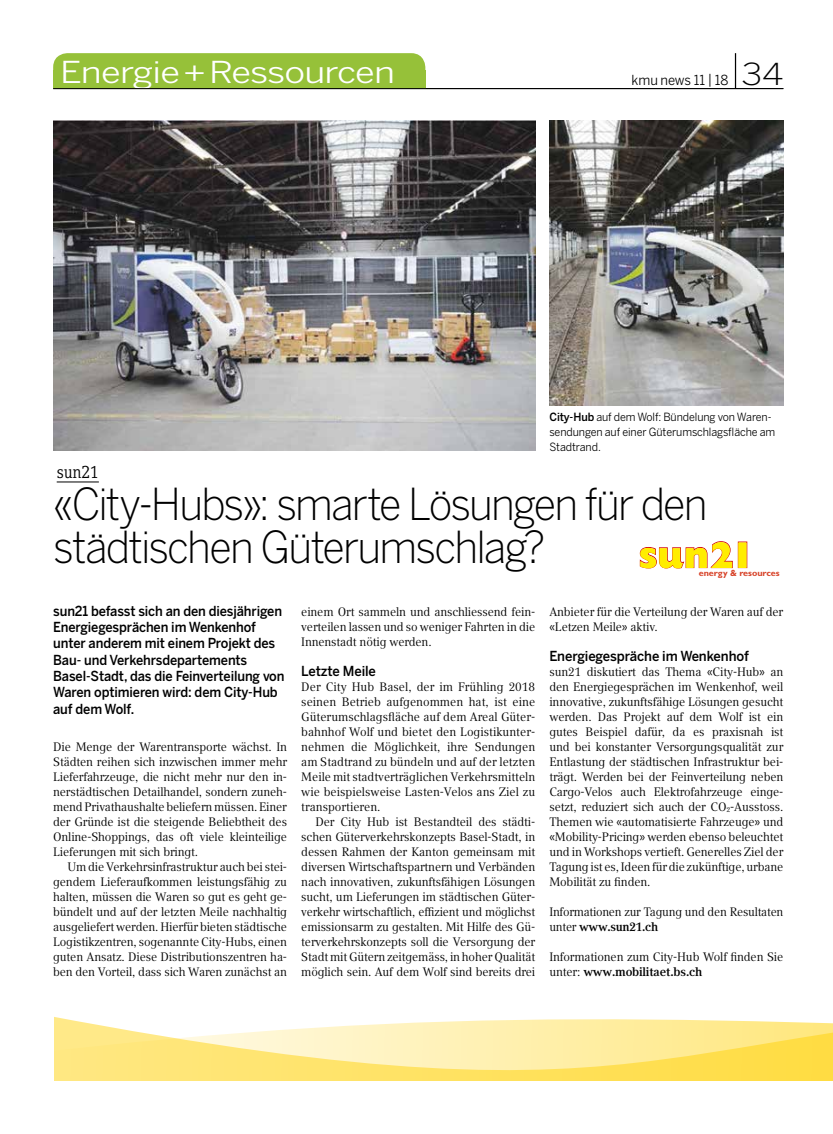
<style>
.page{position:relative;width:833px;height:1134px;background:#fff}
.page>*{position:absolute;margin:0;border:0;box-sizing:border-box;transform-origin:0 0}
.t1{font:300 43.75px/42.5px "Benton Sans";letter-spacing:-.045em;color:#000;scale:.95 1}
.t2{font:800 37.5px "Gill Sans";color:#ffed00}
.t3{font:30px "Benton Sans";letter-spacing:-.03em;color:#fff;scale:1.2 1}
.t4{font:17.5px "Compatil Letter LT Pro";letter-spacing:-.01em;color:#000;scale:.9 1}
.t5{font:500 13.75px/16.2px "Benton Sans";letter-spacing:-.01em;color:#000;scale:.93 1}
.t6{font:500 13.75px "Benton Sans";letter-spacing:-.01em;color:#000;scale:.95 1}
.t7{font:13.75px "Benton Sans";letter-spacing:-.005em;color:#000;scale:.95 1}
.t8{font:12.25px/15px "Compatil Text LT Pro";letter-spacing:-.01em;color:#000;text-align:justify}
.t9{font:11.25px/15px "Benton Sans";letter-spacing:-.01em;color:#000;scale:.95 1}
.t10{font:700 9px "Gill Sans";color:#d74228}
.s1{font-weight:300;font-size:30px}
.s2{font-weight:500}
.s3{font-weight:700}
</style>
<div class="page">
<hr style="left:735px;top:53px;width:1px;height:36px;background:#000">
<svg style="left:54px;top:1017px;width:779px;height:64px;background:#ffeb97"></svg>
<svg style="left:640px;top:541px;width:93px;height:27px"></svg>
<div style="left:738px;top:542px;width:9px;height:26px;border:1px solid #d1010e"></div>
<hr style="left:57px;top:481px;width:42px;height:1px;background:#000">
<img style="left:53px;top:121px;width:482px;height:330px">
<img style="left:549px;top:121px;width:234px;height:285px">
<div style="left:53px;top:53px;width:372px;height:36px;background:#96c139;border-radius:14px"></div>
<div style="left:53px;top:70px;width:372px;height:19px;background:#96c139"></div>
<hr style="left:53px;top:88px;width:730px;height:1px;background:#000">
<h3 class="t3" style="left:60px;top:55px;width:280px">Energie+Ressourcen</h3>
<p class="t7" style="left:631px;top:72px;width:161px">kmu news 11 | 18 <span class="s1">34</span></p>
<p class="t9" style="left:549px;top:409px;width:239px"><span class="s2">City-Hub</span> auf dem Wolf: Bündelung von Waren&shy;sendungen auf einer Güterumschlagsfläche am<br>Stadtrand.</p>
<h3 class="t4" style="left:57px;top:462px;width:48px">sun21</h3>
<h1 class="t1" style="left:53px;top:484px;width:690px">«City-Hubs»: smarte Lösungen für den städtischen Güterumschlag?</h1>
<p class="t5" style="left:53px;top:603px;width:250px">sun21 befasst sich an den diesjährigen<br>Energiegesprächen im Wenkenhof unter anderem mit einem Projekt des<br>Bau- und Verkehrsdepartements<br>Basel-Stadt, das die Feinverteilung von<br>Waren optimieren wird: dem City-Hub auf dem Wolf.</p>
<p class="t8" style="left:53px;top:739px;width:235px">Die Menge der Warentransporte wächst. In Städten reihen sich inzwischen immer mehr Lieferfahrzeuge, die nicht mehr nur den in&shy;nerstädtischen Detailhandel, sondern zuneh&shy;mend Privathaushalte beliefern müssen. Einer der Gründe ist die steigende Beliebtheit des Online-Shoppings, das oft viele kleinteilige Lieferungen mit sich bringt.</p>
<p class="t8" style="left:53px;top:859px;width:235px;text-indent:14px">Um die Verkehrsinfrastruktur auch bei stei&shy;gendem Lieferaufkommen leistungsfähig zu halten, müssen die Waren so gut es geht ge&shy;bündelt und auf der letzten Meile nachhaltig ausgeliefert werden. Hierfür bieten städtische Logistikzentren, sogenannte City-Hubs, einen guten Ansatz. Diese Distributionszentren ha&shy;ben den Vorteil, dass sich Waren zunächst an</p>
<h2 class="t2" style="left:639px;top:533px;width:118px">sun21</h2>
<p class="t10" style="left:698px;top:567px;width:82px">energy &amp; resources</p>
<p class="t8" style="left:301px;top:604px;width:235px">einem Ort sammeln und anschliessend fein&shy;verteilen lassen und so weniger Fahrten in die Innenstadt nötig werden.</p>
<p class="t6" style="left:301px;top:663px;width:80px">Letzte Meile</p>
<p class="t8" style="left:301px;top:679px;width:235px">Der City Hub Basel, der im Frühling 2018 seinen Betrieb aufgenommen hat, ist eine Güterumschlagsfläche auf dem Areal Güter&shy;bahnhof Wolf und bietet den Logistikunter&shy;nehmen die Möglichkeit, ihre Sendungen am Stadtrand zu bündeln und auf der letzten Meile mit stadtverträglichen Verkehrsmitteln wie beispielsweise Lasten-Velos ans Ziel zu transportieren.</p>
<p class="t8" style="left:301px;top:814px;width:235px;text-indent:14px">Der City Hub ist Bestandteil des städti&shy;schen Güterverkehrskonzepts Basel-Stadt, in dessen Rahmen der Kanton gemeinsam mit diversen Wirtschaftspartnern und Verbänden nach innovativen, zukunftsfähigen Lösungen sucht, um Lieferungen im städtischen Güter&shy;verkehr wirtschaftlich, effizient und möglichst emissionsarm zu gestalten. Mit Hilfe des Gü&shy;terverkehrskonzepts soll die Versorgung der Stadt mit Gütern zeitgemäss, in hoher Qualität möglich sein. Auf dem Wolf sind bereits drei</p>
<p class="t8" style="left:549px;top:604px;width:235px">Anbieter für die Verteilung der Waren auf der «Letzen Meile» aktiv.</p>
<p class="t6" style="left:549px;top:648px;width:211px">Energiegespräche im Wenkenhof</p>
<p class="t8" style="left:549px;top:664px;width:235px">sun21 diskutiert das Thema «City-Hub» an den Energiegesprächen im Wenkenhof, weil innovative, zukunftsfähige Lösungen gesucht werden. Das Projekt auf dem Wolf ist ein gutes Beispiel dafür, da es praxisnah ist und bei konstanter Versorgungsqualität zur Entlastung der städtischen Infrastruktur bei&shy;trägt. Werden bei der Feinverteilung neben Cargo-Velos auch Elektrofahrzeuge einge&shy;setzt, reduziert sich auch der CO<sub>2</sub>-Ausstoss.<br>Themen wie «automatisierte Fahrzeuge» und «Mobility-Pricing» werden ebenso beleuchtet und in Workshops vertieft. Generelles Ziel der Tagung ist es, Ideen für die zukünftige, urbane Mobilität zu finden.</p>
<p class="t8" style="left:549px;top:904px;width:235px">Informationen zur Tagung und den Resultaten unter <span class="s3">www.sun21.ch</span></p>
<p class="t8" style="left:549px;top:949px;width:235px">Informationen zum City-Hub Wolf finden Sie unter: <span class="s3">www.mobilitaet.bs.ch</span></p>
</div>
